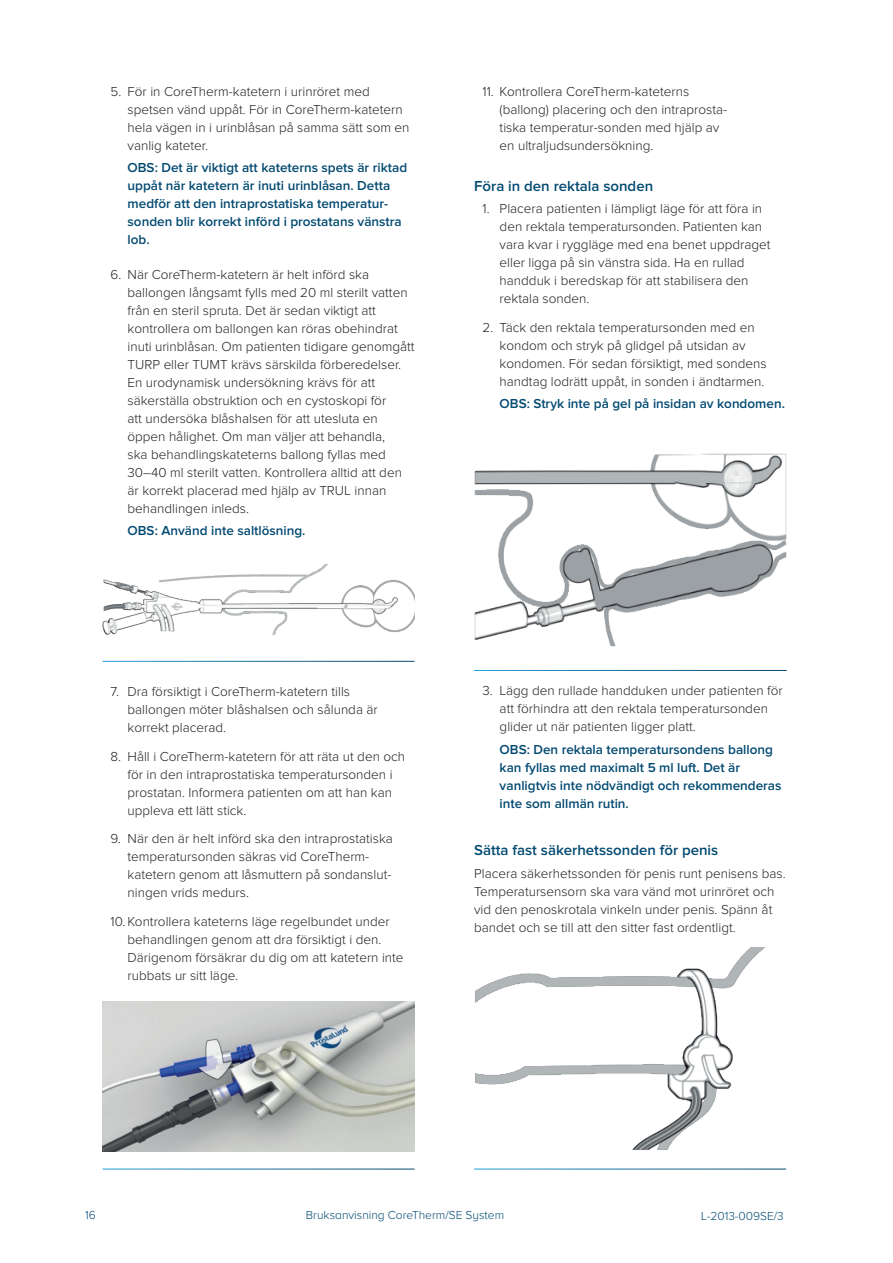
<style>
.page{position:relative;width:893px;height:1263px;background:#fff}
.page>*{position:absolute;margin:0;border:0;box-sizing:border-box;transform-origin:0 0}
.t1{font:600 15px "Proxima Nova";color:#034a72}
.t2{font:300 13.5px/18px "Proxima Nova";color:#231f20}
.t3{font:600 13.5px/18px "Proxima Nova";color:#034a72}
.t4{font:300 12px "Proxima Nova A";color:#034a72}
</style>
<div class="page">
<img style="left:474px;top:454px;width:313px;height:193px">
<img style="left:102px;top:1001px;width:313px;height:151px">
<img style="left:475px;top:947px;width:291px;height:203px">
<img style="left:102px;top:564px;width:313px;height:70px">
<p class="t2" style="left:128px;top:82px;width:283px;text-indent:-17px">5. För in CoreTherm-katetern i urinröret med spetsen vänd uppåt. För in CoreTherm-katetern hela vägen in i urinblåsan på samma sätt som en vanlig kateter.</p>
<p class="t3" style="left:128px;top:159px;width:281px">OBS: Det är viktigt att kateterns spets är riktad uppåt när katetern är inuti urinblåsan. Detta medför att den intraprostatiska temperatur&shy;sonden blir korrekt införd i prostatans vänstra lob.</p>
<p class="t2" style="left:128px;top:266px;width:289px;text-indent:-17px">6. När CoreTherm-katetern är helt införd ska ballongen långsamt fylls med 20 ml sterilt vatten från en steril spruta. Det är sedan viktigt att kontrollera om ballongen kan röras obehindrat inuti urinblåsan. Om patienten tidigare genomgått TURP eller TUMT krävs särskilda förberedelser.<br>En urodynamisk undersökning krävs för att säkerställa obstruktion och en cystoskopi för<br>att undersöka blåshalsen för att utesluta en öppen hålighet. Om man väljer att behandla,<br>ska behandlingskateterns ballong fyllas med 30–40 ml sterilt vatten. Kontrollera alltid att den är korrekt placerad med hjälp av TRUL innan behandlingen inleds.</p>
<p class="t3" style="left:128px;top:522px;width:180px">OBS: Använd inte saltlösning.</p>
<p class="t2" style="left:128px;top:683px;width:252px;text-indent:-17px">7. Dra försiktigt i CoreTherm-katetern tills ballongen möter blåshalsen och sålunda är korrekt placerad.</p>
<p class="t2" style="left:128px;top:747px;width:279px;text-indent:-17px">8. Håll i CoreTherm-katetern för att räta ut den och för in den intraprostatiska temperatursonden i prostatan. Informera patienten om att han kan uppleva ett lätt stick.</p>
<p class="t2" style="left:128px;top:830px;width:267px;text-indent:-17px">9. När den är helt införd ska den intraprostatiska temperatursonden säkras vid CoreTherm&shy;katetern genom att låsmuttern på sondanslut&shy;ningen vrids medurs.</p>
<p class="t2" style="left:128px;top:913px;width:278px;text-indent:-17px">10. Kontrollera kateterns läge regelbundet under behandlingen genom att dra försiktigt i den.<br>Därigenom försäkrar du dig om att katetern inte rubbats ur sitt läge.</p>
<p class="t2" style="left:500px;top:82px;width:229px;text-indent:-17px">11. Kontrollera CoreTherm-kateterns (ballong) placering och den intraprosta&shy;tiska temperatur-sonden med hjälp av en ultraljudsundersökning.</p>
<p class="t1" style="left:474px;top:177px;width:181px">Föra in den rektala sonden</p>
<p class="t2" style="left:500px;top:200px;width:272px;text-indent:-17px">1. Placera patienten i lämpligt läge för att föra in den rektala temperatursonden. Patienten kan vara kvar i ryggläge med ena benet uppdraget eller ligga på sin vänstra sida. Ha en rullad handduk i beredskap för att stabilisera den rektala sonden.</p>
<p class="t2" style="left:500px;top:319px;width:268px;text-indent:-17px">2. Täck den rektala temperatursonden med en kondom och stryk på glidgel på utsidan av kondomen. För sedan försiktigt, med sondens handtag lodrätt uppåt, in sonden i ändtarmen.</p>
<p class="t3" style="left:500px;top:395px;width:287px">OBS: Stryk inte på gel på insidan av kondomen.</p>
<p class="t2" style="left:500px;top:682px;width:285px;text-indent:-17px">3. Lägg den rullade handduken under patienten för att förhindra att den rektala temperatursonden glider ut när patienten ligger platt.</p>
<p class="t3" style="left:500px;top:740px;width:283px">OBS: Den rektala temperatursondens ballong kan fyllas med maximalt 5 ml luft. Det är vanligtvis inte nödvändigt och rekommenderas inte som allmän rutin.</p>
<p class="t1" style="left:474px;top:842px;width:246px">Sätta fast säkerhetssonden för penis</p>
<p class="t2" style="left:474px;top:864px;width:313px">Placera säkerhetssonden för penis runt penisens bas.<br>Temperatursensorn ska vara vänd mot urinröret och vid den penoskrotala vinkeln under penis. Spänn åt bandet och se till att den sitter fast ordentligt.</p>
<p class="t4" style="left:85px;top:1209px;width:12px">16</p>
<p class="t4" style="left:306px;top:1209px;width:200px">Bruksanvisning CoreTherm/SE System</p>
<p class="t4" style="left:701px;top:1210px;width:84px">L-2013-009SE/3</p>
</div>
